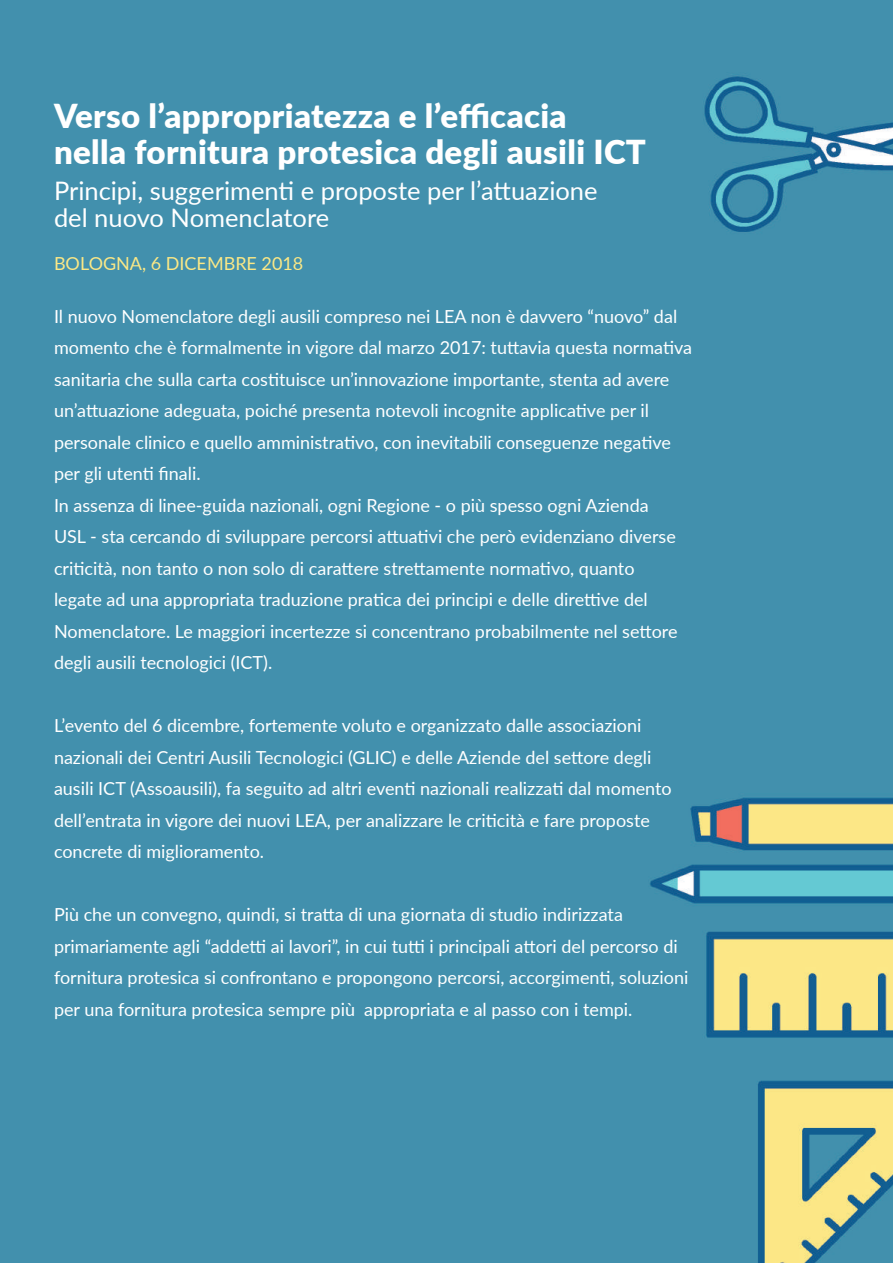
<style>
.page{position:relative;width:893px;height:1263px;background:#4290ad}
.page>*{position:absolute;margin:0;border:0;box-sizing:border-box;transform-origin:0 0}
.t1{font:900 33px/36px "Lato";letter-spacing:.01em;color:#fff}
.t2{font:25.5px/27px "Lato";color:#fff}
.t3{font:18px/31.5px "Lato";color:#fff}
.t4{font:18px "Lato";color:#fbe886}
</style>
<div class="page">
<h1 class="t1" style="left:54px;top:96px;width:594px">Verso l’appropriatezza e l’efficacia nella fornitura protesica degli ausili ICT</h1>
<h2 class="t2" style="left:54px;top:176px;width:545px">Principi, suggerimenti e proposte per l’attuazione del nuovo Nomenclatore</h2>
<p class="t4" style="left:54px;top:250px;width:251px">BOLOGNA, 6 DICEMBRE 2018</p>
<p class="t3" style="left:54px;top:300px;width:640px">Il nuovo Nomenclatore degli ausili compreso nei LEA non è davvero “nuovo” dal momento che è formalmente in vigore dal marzo 2017: tuttavia questa normativa sanitaria che sulla carta costituisce un’innovazione importante, stenta ad avere un’attuazione adeguata, poiché presenta notevoli incognite applicative per il personale clinico e quello amministrativo, con inevitabili conseguenze negative per gli utenti finali.<br>In assenza di linee-guida nazionali, ogni Regione - o più spesso ogni Azienda<br>USL - sta cercando di sviluppare percorsi attuativi che però evidenziano diverse criticità, non tanto o non solo di carattere strettamente normativo, quanto<br>legate ad una appropriata traduzione pratica dei principi e delle direttive del Nomenclatore. Le maggiori incertezze si concentrano probabilmente nel settore degli ausili tecnologici (ICT).</p>
<p class="t3" style="left:54px;top:709px;width:619px">L’evento del 6 dicembre, fortemente voluto e organizzato dalle associazioni nazionali dei Centri Ausili Tecnologici (GLIC) e delle Aziende del settore degli ausili ICT (Assoausili), fa seguito ad altri eventi nazionali realizzati dal momento dell’entrata in vigore dei nuovi LEA, per analizzare le criticità e fare proposte concrete di miglioramento.</p>
<p class="t3" style="left:54px;top:898px;width:636px">Più che un convegno, quindi, si tratta di una giornata di studio indirizzata primariamente agli “addetti ai lavori”, in cui tutti i principali attori del percorso di fornitura protesica si confrontano e propongono percorsi, accorgimenti, soluzioni per una fornitura protesica sempre più appropriata e al passo con i tempi.</p>
</div>
